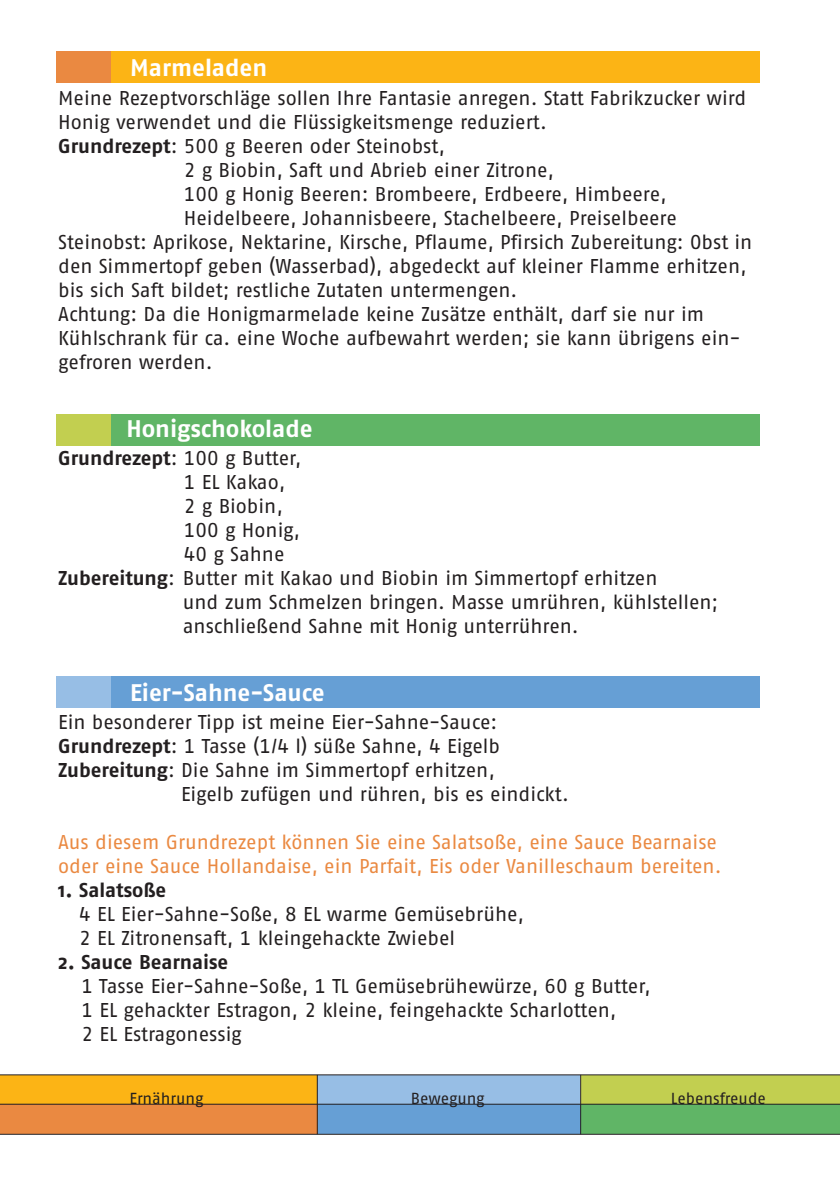
<style>
.page{position:relative;width:840px;height:1191px;background:#fff}
.page>*{position:absolute;margin:0;border:0;box-sizing:border-box;transform-origin:0 0}
.t1{font:700 24px "Fago No";color:#fff}
.t2{font:20px/24px "Fago No Regular Tf";color:#231f20}
.t3{font:20px/24px "Fago No Regular Tf";color:#ea8941}
.t4{font:700 20px "Fago No";color:#231f20}
.t5{font:16px "Fago No Regular Tf";letter-spacing:-.005em;color:#231f20}
.s1{font-family:"Fago No";font-weight:700}
</style>
<div class="page">
<div style="left:56px;top:677px;width:55px;height:31px;background:#97bee5"></div>
<div style="left:111px;top:677px;width:648px;height:31px;background:#669fd5"></div>
<div style="left:56px;top:415px;width:55px;height:31px;background:#c2cf50"></div>
<div style="left:111px;top:415px;width:648px;height:31px;background:#60b566"></div>
<div style="left:56px;top:51px;width:55px;height:31px;background:#ea8941"></div>
<div style="left:111px;top:51px;width:648px;height:31px;background:#fcb415"></div>
<div style="left:580px;top:1104px;width:259px;height:30px;background:#60b566"></div>
<div style="left:316px;top:1104px;width:264px;height:30px;background:#669fd5"></div>
<div style="left:0;top:1104px;width:317px;height:30px;background:#ea8941"></div>
<hr style="left:0;top:1133px;width:839px;height:1px;background:#231f20">
<div style="left:0;top:1074px;width:317px;height:29px;background:#fcb415"></div>
<div style="left:317px;top:1074px;width:263px;height:29px;background:#97bee5"></div>
<div style="left:580px;top:1074px;width:259px;height:29px;background:#c2cf50"></div>
<hr style="left:0;top:1074px;width:839px;height:1px;background:#231f20">
<hr style="left:0;top:1103px;width:839px;height:1px;background:#231f20">
<hr style="left:317px;top:1074px;width:1px;height:60px;background:#231f20">
<hr style="left:580px;top:1074px;width:1px;height:60px;background:#231f20">
<p class="t1" style="left:130px;top:59px;width:138px">Marmeladen</p>
<p class="t2" style="left:58px;top:87px;width:689px">Meine Rezeptvorschläge sollen Ihre Fantasie anregen. Statt Fabrikzucker wird</p>
<p class="t2" style="left:58px;top:111px;width:490px">Honig verwendet und die Flüssigkeitsmenge reduziert.</p>
<p class="t2" style="left:58px;top:135px;width:388px"><span class="s1">Grundrezept</span>: 500 g Beeren oder Steinobst,</p>
<p class="t2" style="left:184px;top:159px;width:371px">2 g Biobin, Saft und Abrieb einer Zitrone,</p>
<p class="t2" style="left:184px;top:183px;width:484px">100 g Honig Beeren: Brombeere, Erdbeere, Himbeere,</p>
<p class="t2" style="left:184px;top:207px;width:494px">Heidelbeere, Johannisbeere, Stachelbeere, Preiselbeere</p>
<p class="t2" style="left:58px;top:231px;width:695px">Steinobst: Aprikose, Nektarine, Kirsche, Pflaume, Pfirsich Zubereitung: Obst in</p>
<p class="t2" style="left:58px;top:255px;width:689px">den Simmertopf geben (Wasserbad), abgedeckt auf kleiner Flamme erhitzen,</p>
<p class="t2" style="left:58px;top:279px;width:460px">bis sich Saft bildet; restliche Zutaten untermengen.</p>
<p class="t2" style="left:58px;top:303px;width:647px">Achtung: Da die Honigmarmelade keine Zusätze enthält, darf sie nur im</p>
<p class="t2" style="left:58px;top:327px;width:683px">Kühlschrank für ca. eine Woche aufbewahrt werden; sie kann übrigens ein-</p>
<p class="t2" style="left:58px;top:351px;width:156px">gefroren werden.</p>
<p class="t1" style="left:126px;top:420px;width:188px">Honigschokolade</p>
<p class="t2" style="left:58px;top:447px;width:244px"><span class="s1">Grundrezept</span>: 100 g Butter,</p>
<p class="t2" style="left:184px;top:471px;width:103px">1 EL Kakao,</p>
<p class="t2" style="left:184px;top:495px;width:100px">2 g Biobin,</p>
<p class="t2" style="left:184px;top:519px;width:118px">100 g Honig,</p>
<p class="t2" style="left:184px;top:543px;width:102px">40 g Sahne</p>
<p class="t2" style="left:58px;top:567px;width:600px"><span class="s1">Zubereitung</span>: Butter mit Kakao und Biobin im Simmertopf erhitzen</p>
<p class="t2" style="left:183px;top:591px;width:536px">und zum Schmelzen bringen. Masse umrühren, kühlstellen;</p>
<p class="t2" style="left:183px;top:615px;width:397px">anschließend Sahne mit Honig unterrühren.</p>
<p class="t1" style="left:130px;top:684px;width:196px">Eier-Sahne-Sauce</p>
<p class="t2" style="left:58px;top:711px;width:440px">Ein besonderer Tipp ist meine Eier-Sahne-Sauce:</p>
<p class="t2" style="left:58px;top:735px;width:443px"><span class="s1">Grundrezept</span>: 1 Tasse (1/4 l) süße Sahne, 4 Eigelb</p>
<p class="t2" style="left:58px;top:759px;width:438px"><span class="s1">Zubereitung</span>: Die Sahne im Simmertopf erhitzen,</p>
<p class="t2" style="left:181px;top:783px;width:389px">Eigelb zufügen und rühren, bis es eindickt.</p>
<p class="t3" style="left:58px;top:831px;width:664px">Aus diesem Grundrezept können Sie eine Salatsoße, eine Sauce Bearnaise oder eine Sauce Hollandaise, ein Parfait, Eis oder Vanilleschaum bereiten.</p>
<p class="t4" style="left:58px;top:883px;width:109px">1. Salatsoße</p>
<p class="t2" style="left:79px;top:903px;width:446px">4 EL Eier-Sahne-Soße, 8 EL warme Gemüsebrühe,<br>2 EL Zitronensaft, 1 kleingehackte Zwiebel</p>
<p class="t4" style="left:58px;top:955px;width:171px">2. Sauce Bearnaise</p>
<p class="t2" style="left:81px;top:975px;width:570px">1 Tasse Eier-Sahne-Soße, 1 TL Gemüsebrühewürze, 60 g Butter,<br>1 EL gehackter Estragon, 2 kleine, feingehackte Scharlotten,<br>2 EL Estragonessig</p>
<p class="t5" style="left:129px;top:1092px;width:75px">Ernährung</p>
<p class="t5" style="left:411px;top:1092px;width:75px">Bewegung</p>
<p class="t5" style="left:670px;top:1092px;width:96px">Lebensfreude</p>
</div>
